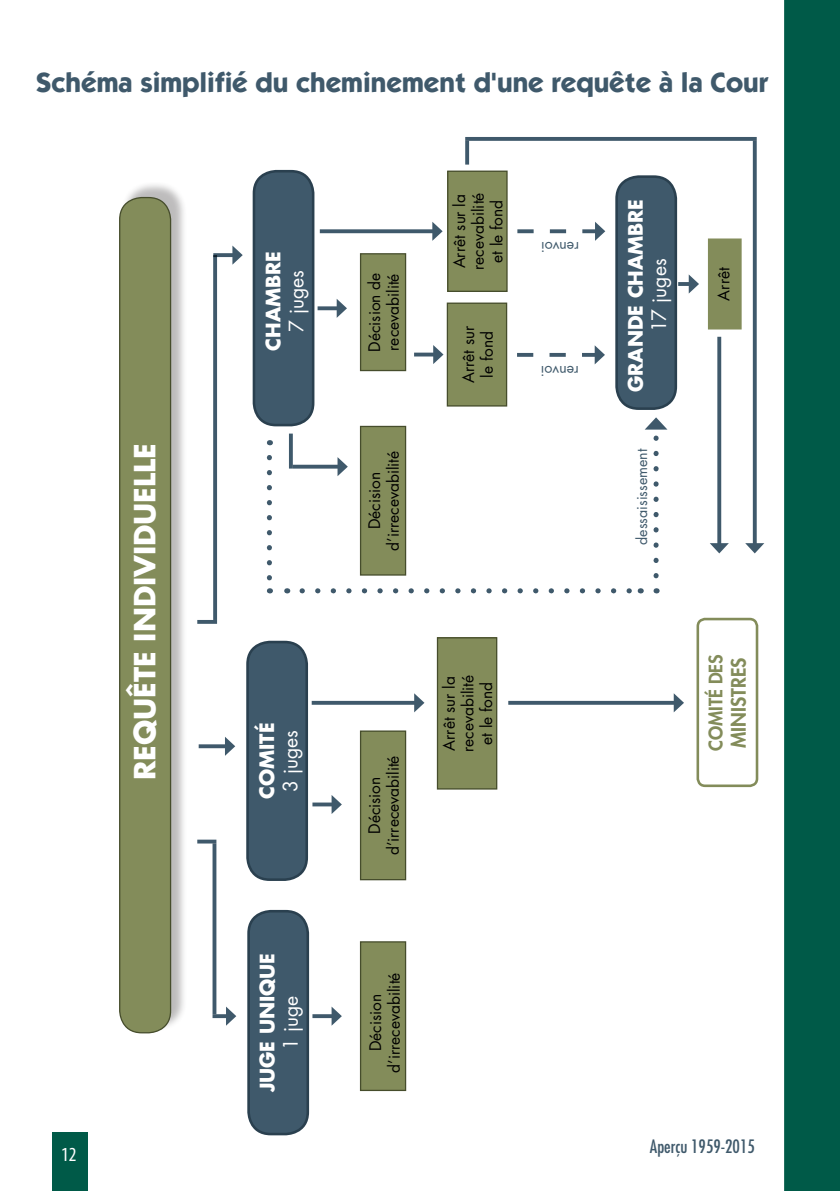
<style>
.page{position:relative;width:840px;height:1191px;background:#fff}
.page>*{position:absolute;margin:0;border:0;box-sizing:border-box;transform-origin:0 0}
.t1{font:700 28.4px "Futura Std";color:#fff}
.EN-TITRE{font:700 28px "ITC Kabel Std";color:#3f596b}
.t2{font:condensed 20px "Myriad Pro";color:#fff}
.t3{font:700 19.4px/23.2px "Futura Std";color:#fff;text-align:center}
.t4{font:800 19.4px "Futura Std";color:#838c5a}
.t5{font:condensed 18px "Futura Std";color:#3f596b}
.t6{font:800 18px "Futura Std";color:#838c5a}
.t7{font:15.6px/18.6px "Futura Std";color:#000;text-align:center}
.t8{font:14.2px "Futura Std";color:#3f596b}
.s1{font-weight:400}
</style>
<div class="page">
<div style="left:52px;top:1131px;width:36px;height:60px;background:#005a48"></div>
<div style="left:784px;top:0;width:55px;height:1191px;background:#005a48"></div>
<div style="left:248px;top:911px;width:59px;height:223px;background:#3f596b;border-radius:22px"></div>
<div style="left:247px;top:910px;width:62px;height:225px;border:3px solid #2a404f;border-radius:22px"></div>
<div style="left:707px;top:238px;width:34px;height:92px;background:#838c5a"></div>
<div style="left:247px;top:642px;width:59px;height:237px;background:#3f596b;border-radius:22px"></div>
<div style="left:246px;top:641px;width:62px;height:240px;border:3px solid #2a404f;border-radius:22px"></div>
<div style="left:254px;top:171px;width:59px;height:254px;background:#3f596b;border-radius:22px"></div>
<div style="left:252px;top:170px;width:62px;height:256px;border:3px solid #2a404f;border-radius:22px"></div>
<svg style="left:359px;top:941px;width:47px;height:150px;background:#818a5a"></svg>
<svg style="left:359px;top:253px;width:47px;height:119px;background:#828a5b"></svg>
<div style="left:696px;top:618px;width:61px;height:169px;border:3px solid #838c5a;border-radius:7px"></div>
<svg style="left:198px;top:744px;width:27px;height:4px"></svg>
<svg style="left:225px;top:737px;width:10px;height:19px"></svg>
<svg style="left:319px;top:229px;width:113px;height:4px"></svg>
<svg style="left:432px;top:170px;width:76px;height:122px"></svg>
<svg style="left:317px;top:306px;width:19px;height:4px"></svg>
<svg style="left:336px;top:299px;width:11px;height:19px"></svg>
<svg style="left:414px;top:352px;width:19px;height:4px"></svg>
<svg style="left:433px;top:302px;width:74px;height:105px"></svg>
<svg style="left:677px;top:282px;width:11px;height:4px"></svg>
<svg style="left:688px;top:274px;width:10px;height:19px"></svg>
<svg style="left:312px;top:1014px;width:19px;height:4px"></svg>
<svg style="left:331px;top:1006px;width:10px;height:19px"></svg>
<svg style="left:212px;top:1014px;width:14px;height:4px"></svg>
<svg style="left:226px;top:1006px;width:10px;height:19px"></svg>
<hr style="left:293px;top:465px;width:48px;height:3px;background:#3f596b">
<svg style="left:337px;top:457px;width:10px;height:19px"></svg>
<svg style="left:289px;top:433px;width:4px;height:35px"></svg>
<hr style="left:717px;top:337px;width:3px;height:210px;background:#3f596b">
<svg style="left:710px;top:543px;width:18px;height:10px"></svg>
<svg style="left:752px;top:141px;width:4px;height:402px;background:#677b8a"></svg>
<svg style="left:745px;top:543px;width:18px;height:10px"></svg>
<svg style="left:197px;top:839px;width:19px;height:4px"></svg>
<svg style="left:436px;top:637px;width:61px;height:153px;background:#818a5a"></svg>
<svg style="left:359px;top:730px;width:47px;height:151px;background:#828a5b"></svg>
<svg style="left:312px;top:802px;width:19px;height:4px"></svg>
<svg style="left:331px;top:795px;width:10px;height:19px"></svg>
<svg style="left:311px;top:701px;width:103px;height:4px"></svg>
<svg style="left:414px;top:693px;width:10px;height:19px"></svg>
<svg style="left:508px;top:701px;width:165px;height:4px"></svg>
<svg style="left:673px;top:693px;width:10px;height:19px"></svg>
<div style="left:616px;top:177px;width:59px;height:231px;background:#3f596b;border-radius:22px"></div>
<div style="left:615px;top:175px;width:61px;height:235px;border:3px solid #2a404f;border-radius:22px"></div>
<svg style="left:359px;top:425px;width:47px;height:151px;background:#828a5b"></svg>
<svg style="left:302px;top:588px;width:330px;height:5px"></svg>
<svg style="left:267px;top:457px;width:5px;height:136px"></svg>
<div style="left:121px;top:181px;width:66px;height:850px;background:#231f20;opacity:.3"></div>
<div style="left:120px;top:198px;width:50px;height:834px;background:#838c5a;border-radius:22px"></div>
<div style="left:119px;top:197px;width:52px;height:836px;border:1px solid #464d2c;border-radius:22px"></div>
<svg style="left:517px;top:345px;width:87px;height:19px"></svg>
<svg style="left:517px;top:222px;width:88px;height:19px"></svg>
<svg style="left:645px;top:417px;width:22px;height:159px"></svg>
<svg style="left:212px;top:843px;width:4px;height:171px"></svg>
<svg style="left:213px;top:253px;width:19px;height:4px"></svg>
<svg style="left:232px;top:245px;width:10px;height:20px"></svg>
<svg style="left:197px;top:620px;width:20px;height:4px"></svg>
<svg style="left:213px;top:255px;width:4px;height:365px"></svg>
<svg style="left:465px;top:141px;width:4px;height:24px"></svg>
<svg style="left:465px;top:137px;width:291px;height:4px"></svg>
<p class="EN-TITRE" style="left:36px;top:65px;width:733px">Schéma simplifié du cheminement d'une requête à la Cour</p>
<p class="t1" style="left:126px;top:780px;width:338px;rotate:-90deg">REQUÊTE INDIVIDUELLE</p>
<p class="t3" style="left:261px;top:350px;width:101px;rotate:-90deg">CHAMBRE<br><span class="s1">7 juges</span></p>
<p class="t3" style="left:255px;top:799px;width:78px;rotate:-90deg">COMITÉ<br><span class="s1">3 juges</span></p>
<p class="t3" style="left:255px;top:1092px;width:141px;rotate:-90deg">JUGE UNIQUE<br><span class="s1">1 juge</span></p>
<p class="t7" style="left:365px;top:351px;width:80px;text-align:left;rotate:-90deg">Décision de recevabilité</p>
<p class="t7" style="left:365px;top:550px;width:101px;rotate:-90deg">Décision d’irrecevabilité</p>
<p class="t7" style="left:450px;top:270px;width:79px;rotate:-90deg">Arrêt sur la recevabilité et le fond</p>
<p class="t7" style="left:459px;top:383px;width:59px;rotate:-90deg">Arrêt sur le fond</p>
<p class="t8" style="left:578px;top:257px;width:39px;rotate:-180deg">renvoi</p>
<p class="t8" style="left:578px;top:380px;width:39px;rotate:-180deg">renvoi</p>
<p class="t7" style="left:365px;top:855px;width:101px;rotate:-90deg">Décision d’irrecevabilité</p>
<p class="t7" style="left:440px;top:752px;width:79px;rotate:-90deg">Arrêt sur la recevabilité et le fond</p>
<p class="t7" style="left:366px;top:1072px;width:101px;rotate:-90deg">Décision d’irrecevabilité</p>
<p class="t3" style="left:623px;top:392px;width:195px;rotate:-90deg">GRANDE CHAMBRE<br><span class="s1">17 juges</span></p>
<p class="t8" style="left:632px;top:545px;width:98px;rotate:-90deg">dessaisissement</p>
<p class="t7" style="left:714px;top:300px;width:35px;rotate:-90deg">Arrêt</p>
<p class="t6" style="left:704px;top:751px;width:98px;rotate:-90deg">COMITÉ DES</p>
<p class="t4" style="left:726px;top:748px;width:92px;rotate:-90deg">MINISTRES</p>
<p class="t2" style="left:61px;top:1142px;width:17px">12</p>
<p class="t5" style="left:649px;top:1135px;width:106px">Aperçu 1959-2015</p>
</div>
